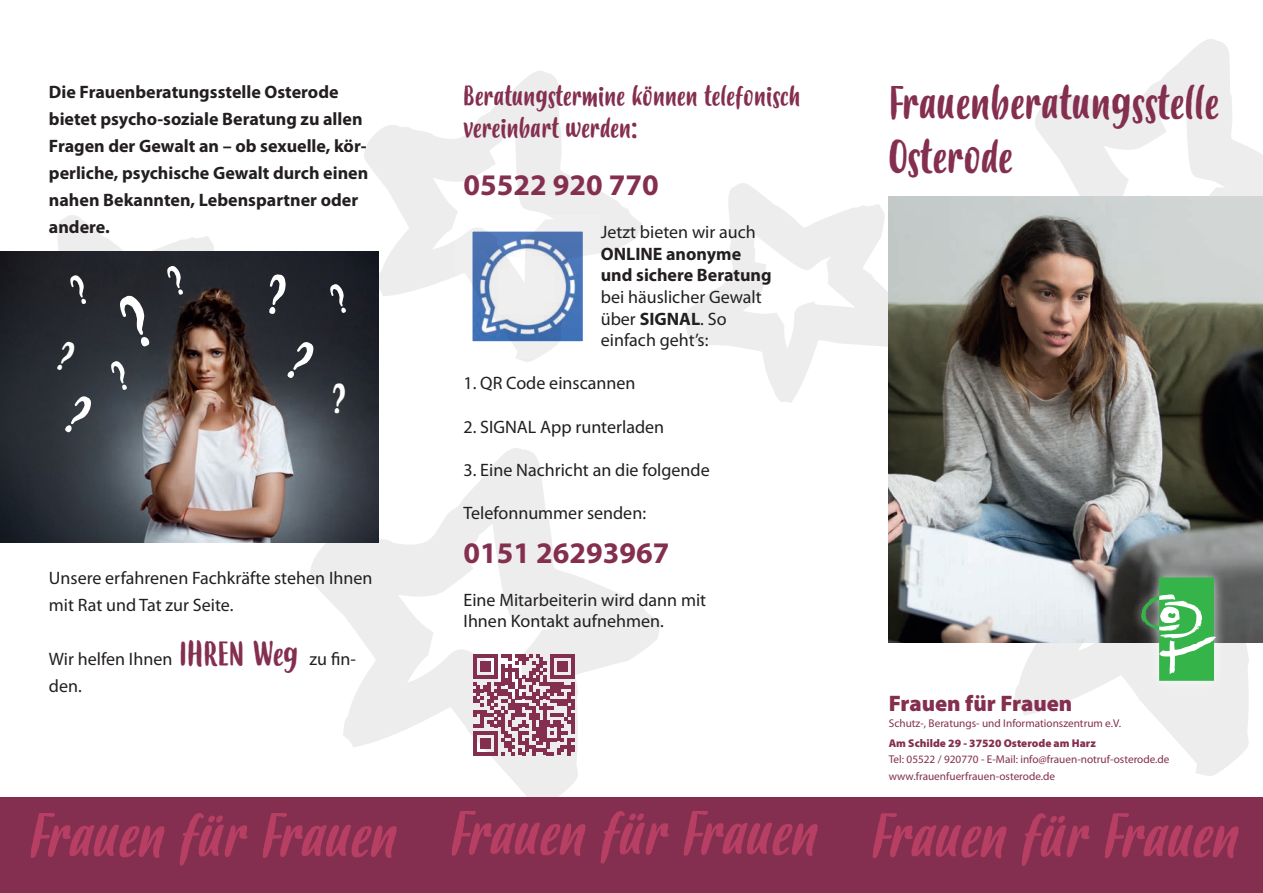
<style>
.page{position:relative;width:1263px;height:893px;background:#fff}
.page>*{position:absolute;margin:0;border:0;box-sizing:border-box;transform-origin:0 0}
.t1{font:italic 60px "Budidaya";color:#b63f63}
.t2{font:45px/54px "Budidaya";color:#842f4f}
.t3{font:700 30px "Myriad Pro";color:#842f4f}
.t4{font:27px/32.4px "Budidaya";color:#842f4f}
.t5{font:900 22.5px "Myriad Pro";color:#842f4f}
.t6{font:18px/21.6px "Myriad Pro";color:#231f20}
.t7{font:700 18px/27px "Myriad Pro";color:#231f20}
.t8{font:11.25px/16.5px "Myriad Pro";color:#842f4f}
.t9{font:900 11.25px "Myriad Pro";color:#842f4f}
.s1{font-family:"Budidaya";font-size:33px;color:#842f4f}
.s2{font-weight:700}
</style>
<div class="page">
<svg style="left:355px;top:71px;width:287px;height:291px"></svg>
<svg style="left:8px;top:215px;width:236px;height:37px"></svg>
<svg style="left:302px;top:448px;width:370px;height:350px"></svg>
<svg style="left:1035px;top:39px;width:228px;height:157px"></svg>
<svg style="left:685px;top:183px;width:204px;height:227px"></svg>
<svg style="left:973px;top:642px;width:290px;height:134px"></svg>
<div style="left:0;top:798px;width:1263px;height:95px;background:#842f4f"></div>
<img style="left:473px;top:233px;width:109px;height:107px">
<div style="left:454px;top:214px;width:147px;height:145px;border:18px solid #fff"></div>
<svg style="left:473px;top:654px;width:101px;height:101px"></svg>
<img style="left:889px;top:196px;width:374px;height:446px">
<div style="left:1130px;top:566px;width:96px;height:127px;background:#fff;opacity:.75"></div>
<svg style="left:1141px;top:577px;width:75px;height:104px"></svg>
<img style="left:0;top:252px;width:379px;height:290px">
<div style="left:116px;top:292px;width:43px;height:57px;background:#292c33"></div>
<svg style="left:284px;top:339px;width:32px;height:43px"></svg>
<svg style="left:62px;top:394px;width:32px;height:42px"></svg>
<svg style="left:266px;top:274px;width:21px;height:41px"></svg>
<svg style="left:109px;top:359px;width:23px;height:32px"></svg>
<svg style="left:328px;top:282px;width:23px;height:32px"></svg>
<svg style="left:68px;top:273px;width:23px;height:32px"></svg>
<svg style="left:165px;top:264px;width:23px;height:32px"></svg>
<svg style="left:55px;top:341px;width:21px;height:32px"></svg>
<svg style="left:333px;top:384px;width:12px;height:30px"></svg>
<p class="t7" style="left:49px;top:79px;width:321px">Die Frauenberatungsstelle Osterode bietet psycho-soziale Beratung zu allen Fragen der Gewalt an – ob sexuelle, kör&shy;perliche, psychische Gewalt durch einen nahen Bekannten, Lebenspartner oder andere.</p>
<p class="t6" style="left:49px;top:565px;width:325px;line-height:27px">Unsere erfahrenen Fachkräfte stehen Ihnen mit Rat und Tat zur Seite.</p>
<p class="t6" style="left:49px;top:646px;width:309px;line-height:27px">Wir helfen Ihnen <span class="s1">IHREN Weg</span> zu fin&shy;den.</p>
<h3 class="t4" style="left:463px;top:81px;width:337px">Beratungstermine können telefonisch vereinbart werden:</h3>
<h3 class="t3" style="left:463px;top:168px;width:197px">05522 920 770</h3>
<p class="t6" style="left:601px;top:222px;width:157px">Jetzt bieten wir auch</p>
<p class="t7" style="left:601px;top:243px;width:172px;line-height:21.6px">ONLINE anonyme und sichere Beratung</p>
<p class="t6" style="left:601px;top:286px;width:163px">bei häuslicher Gewalt über <span class="s2">SIGNAL</span>. So einfach geht’s:</p>
<p class="t6" style="left:463px;top:373px;width:173px">1. QR Code einscannen</p>
<p class="t6" style="left:463px;top:416px;width:202px">2. SIGNAL App runterladen</p>
<p class="t6" style="left:463px;top:459px;width:248px">3. Eine Nachricht an die folgende</p>
<p class="t6" style="left:463px;top:502px;width:184px">Telefonnummer senden:</p>
<h3 class="t3" style="left:463px;top:536px;width:207px">0151 26293967</h3>
<p class="t6" style="left:463px;top:589px;width:244px">Eine Mitarbeiterin wird dann mit<br>Ihnen Kontakt aufnehmen.</p>
<h2 class="t2" style="left:889px;top:79px;width:332px">Frauenberatungsstelle<br>Osterode</h2>
<p class="t5" style="left:889px;top:690px;width:185px">Frauen für Frauen</p>
<p class="t8" style="left:889px;top:715px;width:234px">Schutz-, Beratungs- und Informationszentrum e.V.</p>
<p class="t9" style="left:889px;top:736px;width:209px">Am Schilde 29 - 37520 Osterode am Harz</p>
<p class="t8" style="left:889px;top:751px;width:282px">Tel: 05522 / 920770 - E-Mail: info@frauen-notruf-osterode.de www.frauenfuerfrauen-osterode.de</p>
<h1 class="t1" style="left:27px;top:802px;width:1211px">Frauen für Frauen Frauen für Frauen Frauen für Frauen</h1>
</div>
